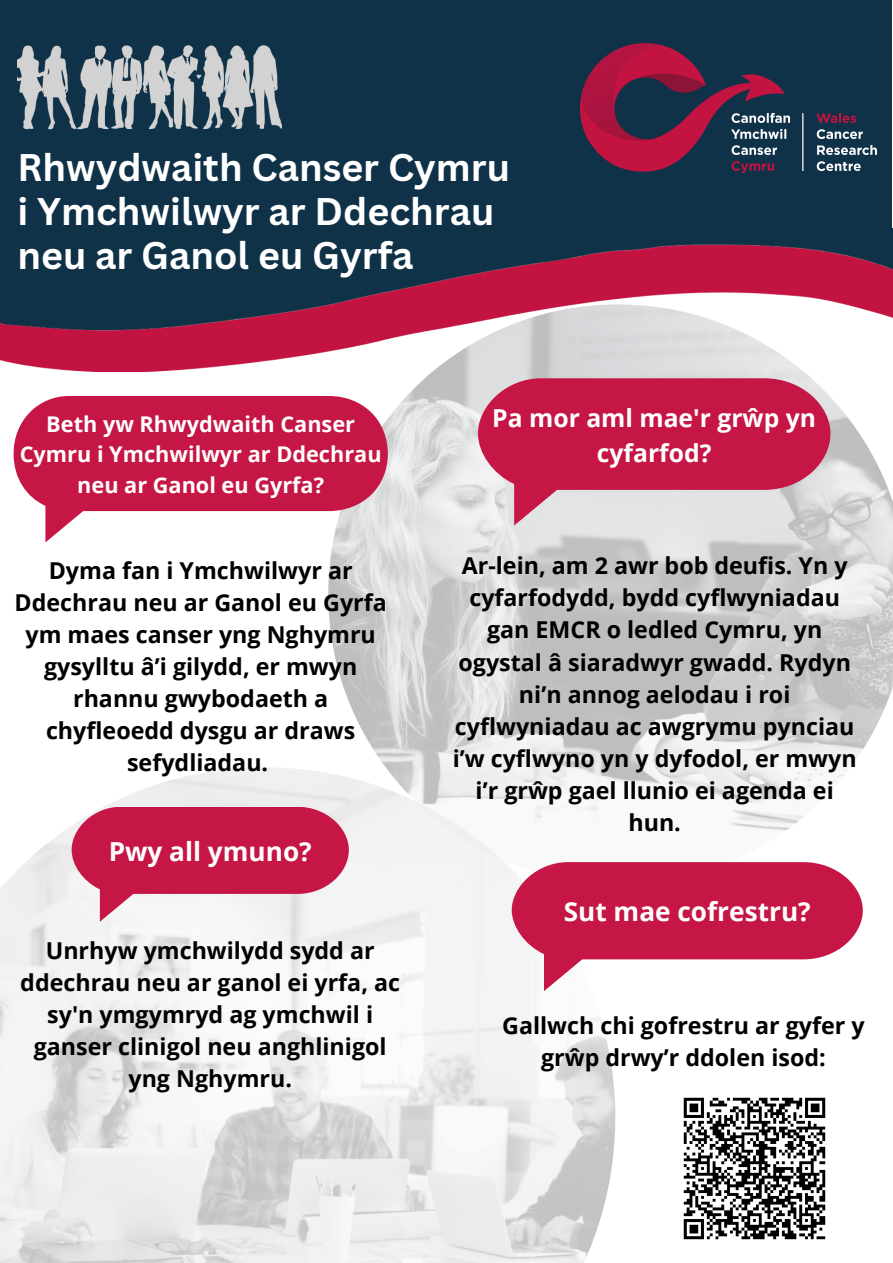
<style>
.page{position:relative;width:893px;height:1263px;background:#fff}
.page>*{position:absolute;margin:0;border:0;box-sizing:border-box;transform-origin:0 0}
.t1{font:700 37.5px/43.9px "Canva Sans";color:#fff}
.t2{font:700 26.17px "Open Sans";color:#fff}
.t3{font:700 24.67px/34.3px "Open Sans";color:#fff;text-align:center}
.t4{font:700 23.25px/32.1px "Open Sans";color:#000;text-align:center}
.t5{font:700 21.67px/30.4px "Open Sans";color:#fff;text-align:center}
</style>
<div class="page">
<div style="left:0;top:0;width:892px;height:257px;background:#0f3248"></div>
<img style="left:580px;top:43px;width:296px;height:130px">
<img style="left:0;top:768px;width:615px;height:495px">
<img style="left:0;top:228px;width:893px;height:144px">
<img style="left:328px;top:304px;width:565px;height:580px">
<div style="left:14px;top:396px;width:374px;height:115px;background:#c51645"></div>
<svg style="left:512px;top:862px;width:351px;height:97px;background:#c92752"></svg>
<img style="left:17px;top:45px;width:265px;height:85px">
<svg style="left:72px;top:807px;width:277px;height:87px;background:#c82752"></svg>
<svg style="left:478px;top:378px;width:352px;height:112px;background:#c72652"></svg>
<img style="left:683px;top:1097px;width:143px;height:143px">
<p class="t1" style="left:17px;top:144px;width:494px">Rhwydwaith Canser Cymru i Ymchwilwyr ar Ddechrau neu ar Ganol eu Gyrfa</p>
<h1 class="t5" style="left:20px;top:408px;width:363px">Beth yw Rhwydwaith Canser<br>Cymru i Ymchwilwyr ar Ddechrau neu ar Ganol eu Gyrfa?</h1>
<p class="t4" style="left:15px;top:554px;width:374px">Dyma fan i Ymchwilwyr ar<br>Ddechrau neu ar Ganol eu Gyrfa ym maes canser yng Nghymru gysylltu â’i gilydd, er mwyn rhannu gwybodaeth a chyfleoedd dysgu ar draws sefydliadau.</p>
<h2 class="t2" style="left:109px;top:833px;width:204px">Pwy all ymuno?</h2>
<h2 class="t4" style="left:20px;top:933px;width:381px">Unrhyw ymchwilydd sydd ar ddechrau neu ar ganol ei yrfa, ac sy'n ymgymryd ag ymchwil i ganser clinigol neu anghlinigol yng Nghymru.</h2>
<p class="t3" style="left:492px;top:400px;width:325px">Pa mor aml mae'r grŵp yn cyfarfod?</p>
<p class="t4" style="left:453px;top:549px;width:405px">Ar-lein, am 2 awr bob deufis. Yn y cyfarfodydd, bydd cyflwyniadau gan EMCR o ledled Cymru, yn ogystal â siaradwyr gwadd. Rydyn ni’n annog aelodau i roi cyflwyniadau ac awgrymu pynciau i’w cyflwyno yn y dyfodol, er mwyn i’r grŵp gael llunio ei agenda ei hun.</p>
<p class="t2" style="left:564px;top:893px;width:248px">Sut mae cofrestru?</p>
<p class="t4" style="left:502px;top:1008px;width:364px">Gallwch chi gofrestru ar gyfer y grŵp drwy’r ddolen isod:</p>
</div>
